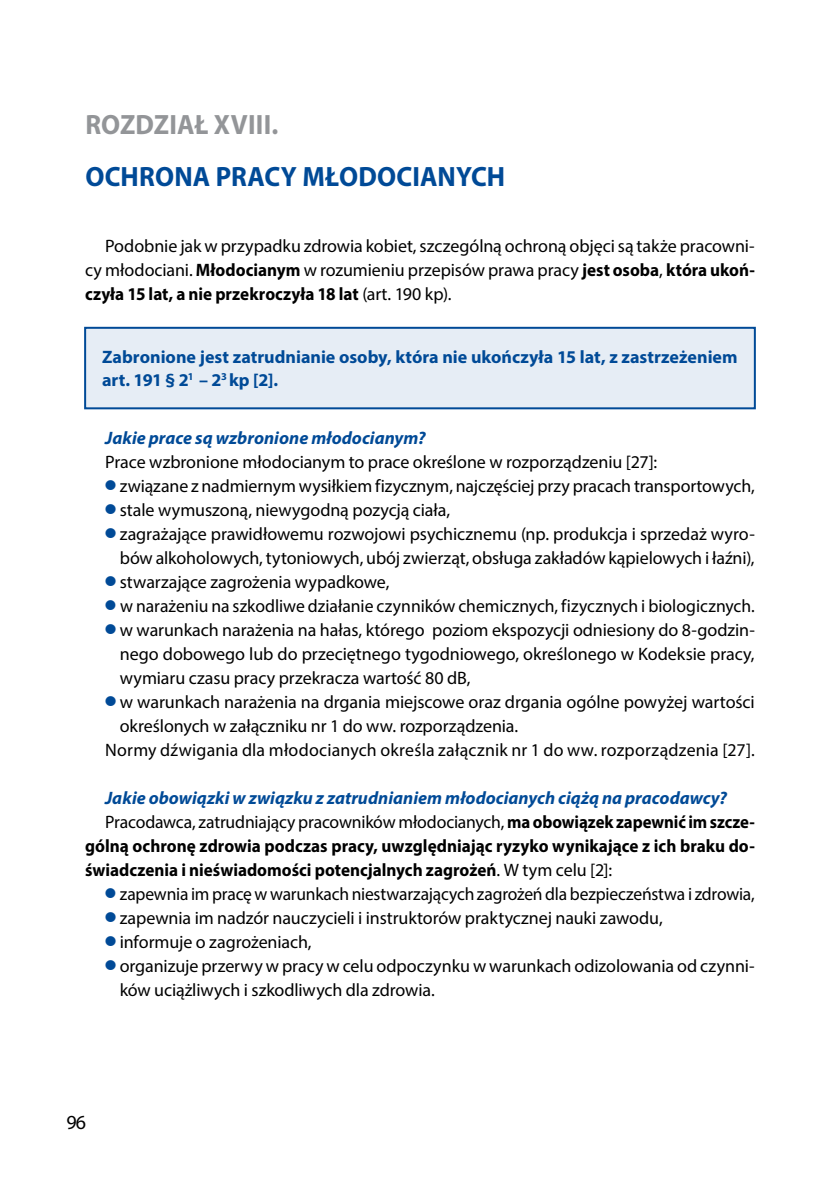
<style>
.page{position:relative;width:840px;height:1191px;background:#fff}
.page>*{position:absolute;margin:0;border:0;box-sizing:border-box;transform-origin:0 0}
.t1{font:700 28px/52px "Myriad Pro";letter-spacing:.005em;color:#004a97;scale:.95 1}
.t2{font:20px "Myriad Pro";color:#000}
.t3{font:18px/24px "Myriad Pro";letter-spacing:-.005em;color:#000;text-align:justify}
.t4{font:700 18px "Myriad Pro";color:#000;scale:.95 1}
.t5{font:700 18px/23px "Myriad Pro";color:#004a97}
.t6{font:italic 700 18px "Myriad Pro";color:#004a97}
.s1{color:#939598}
.s2{font-weight:700}
.s3{font-weight:700;font-style:italic;color:#004a97}
.s4{color:#004a97}
.s5{font-weight:400}
</style>
<div class="page">
<div style="left:85px;top:328px;width:669px;height:80px;background:#e6edf5"></div>
<div style="left:84px;top:327px;width:671px;height:82px;border:2px solid #004a97"></div>
<p class="t1" style="left:85px;top:98px;width:443px"><span class="s1">ROZDZIAŁ XVIII.<br></span>OCHRONA PRACY MŁODOCIANYCH</p>
<p class="t3" style="left:85px;top:233px;width:670px;text-indent:20px">Podobnie jak w przypadku zdrowia kobiet, szczególną ochroną objęci są także pracowni&shy;cy młodociani. <span class="s2">Młodocianym</span> w rozumieniu przepisów prawa pracy <span class="s2">jest osoba</span>, <span class="s2">która ukoń&shy;czyła 15 lat, a nie przekroczyła 18 lat</span> (art. 190 kp).</p>
<p class="t5" style="left:102px;top:345px;width:636px">Zabronione jest zatrudnianie osoby, która nie ukończyła 15 lat, z zastrzeżeniem art. 191 § 2<sup>1</sup> – 2<sup>3</sup> kp [2].</p>
<p class="t3" style="left:105px;top:425px;width:553px"><span class="s3">Jakie prace są wzbronione młodocianym?<br></span>Prace wzbronione młodocianym to prace określone w rozporządzeniu [27]:</p>
<p class="t3" style="left:105px;top:473px;width:650px"><span class="s4">●</span> związane z nadmiernym wysiłkiem fizycznym, najczęściej przy pracach transportowych,</p>
<p class="t3" style="left:105px;top:497px;width:346px"><span class="s4">●</span> stale wymuszoną, niewygodną pozycją ciała,</p>
<p class="t3" style="left:105px;top:521px;width:650px;text-align:right"><span class="s4">●</span> zagrażające prawidłowemu rozwojowi psychicznemu (np. produkcja i sprzedaż wyro&shy;bów alkoholowych, tytoniowych, ubój zwierząt, obsługa zakładów kąpielowych i łaźni),</p>
<p class="t3" style="left:105px;top:569px;width:285px"><span class="s4">●</span> stwarzające zagrożenia wypadkowe,</p>
<p class="t3" style="left:105px;top:593px;width:651px"><span class="s4">●</span> w narażeniu na szkodliwe działanie czynników chemicznych, fizycznych i biologicznych.</p>
<p class="t3" style="left:120px;top:617px;width:636px;text-indent:-15px"><span class="s4">●</span> w warunkach narażenia na hałas, którego poziom ekspozycji odniesiony do 8-godzin&shy;nego dobowego lub do przeciętnego tygodniowego, określonego w Kodeksie pracy, wymiaru czasu pracy przekracza wartość 80 dB,</p>
<p class="t3" style="left:105px;top:689px;width:650px"><span class="s4">●</span> w warunkach narażenia na drgania miejscowe oraz drgania ogólne powyżej wartości</p>
<p class="t3" style="left:120px;top:713px;width:400px">określonych w załączniku nr 1 do ww. rozporządzenia.</p>
<p class="t3" style="left:105px;top:737px;width:650px">Normy dźwigania dla młodocianych określa załącznik nr 1 do ww. rozporządzenia [27].</p>
<p class="t6" style="left:105px;top:786px;width:623px">Jakie obowiązki w związku z zatrudnianiem młodocianych ciążą na pracodawcy?</p>
<p class="t3" style="left:105px;top:809px;width:650px">Pracodawca, zatrudniający pracowników młodocianych, <span class="s2">ma obowiązek zapewnić im szcze-</span></p>
<p class="t4" style="left:85px;top:834px;width:706px">gólną ochronę zdrowia podczas pracy, uwzględniając ryzyko wynikające z ich braku do-</p>
<p class="t4" style="left:85px;top:858px;width:556px">świadczenia i nieświadomości potencjalnych zagrożeń<span class="s5">. W tym celu [2]:</span></p>
<p class="t3" style="left:105px;top:881px;width:650px"><span class="s4">●</span> zapewnia im pracę w warunkach niestwarzających zagrożeń dla bezpieczeństwa i zdrowia,</p>
<p class="t3" style="left:105px;top:905px;width:558px"><span class="s4">●</span> zapewnia im nadzór nauczycieli i instruktorów praktycznej nauki zawodu,</p>
<p class="t3" style="left:105px;top:929px;width:208px"><span class="s4">●</span> informuje o zagrożeniach,</p>
<p class="t3" style="left:120px;top:953px;width:636px;text-indent:-15px"><span class="s4">●</span> organizuje przerwy w pracy w celu odpoczynku w warunkach odizolowania od czynni&shy;ków uciążliwych i szkodliwych dla zdrowia.</p>
<p class="t2" style="left:67px;top:1110px;width:21px">96</p>
</div>
